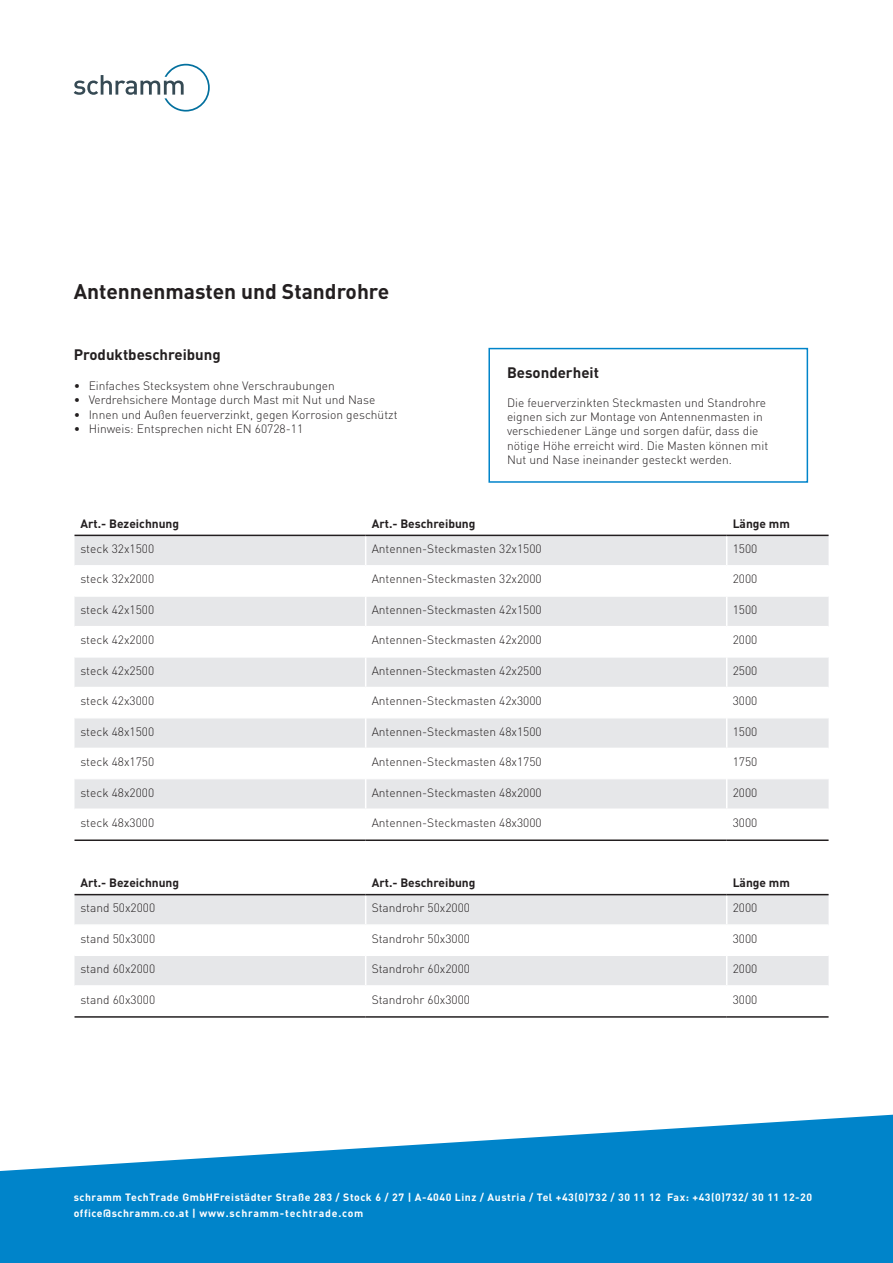
<style>
.page{position:relative;width:893px;height:1263px;background:#fff}
.page>*{position:absolute;margin:0;border:0;box-sizing:border-box;transform-origin:0 0}
.t1{font:700 21px "DIN Pro";color:#231f20}
.t2{font:700 15px "DIN Pro";color:#231f20}
.t3{font:300 12px/14.4px "DIN Pro";color:#231f20}
.t4{font:700 12px "DIN Pro";color:#231f20}
.t5{font:700 10.5px/16.5px "DIN Pro";letter-spacing:.05em;color:#fff}
</style>
<div class="page">
<svg style="left:0;top:1114px;width:893px;height:149px;fill:#0084ca"></svg>
<svg style="left:74px;top:536px;width:755px;height:272px;fill:#e6e7e9"></svg>
<svg style="left:365px;top:534px;width:1px;height:31px"></svg>
<svg style="left:726px;top:534px;width:1px;height:31px"></svg>
<hr style="left:365px;top:566px;width:1px;height:30px;background:#fff">
<hr style="left:726px;top:566px;width:1px;height:30px;background:#fff">
<hr style="left:365px;top:596px;width:1px;height:30px;background:#fff">
<hr style="left:726px;top:596px;width:1px;height:30px;background:#fff">
<hr style="left:365px;top:627px;width:1px;height:30px;background:#fff">
<hr style="left:726px;top:627px;width:1px;height:30px;background:#fff">
<hr style="left:365px;top:657px;width:1px;height:30px;background:#fff">
<hr style="left:726px;top:657px;width:1px;height:30px;background:#fff">
<hr style="left:365px;top:688px;width:1px;height:30px;background:#fff">
<hr style="left:726px;top:688px;width:1px;height:30px;background:#fff">
<hr style="left:365px;top:718px;width:1px;height:30px;background:#fff">
<hr style="left:726px;top:718px;width:1px;height:30px;background:#fff">
<hr style="left:365px;top:749px;width:1px;height:30px;background:#fff">
<hr style="left:726px;top:749px;width:1px;height:30px;background:#fff">
<svg style="left:365px;top:779px;width:1px;height:29px"></svg>
<svg style="left:726px;top:779px;width:1px;height:29px"></svg>
<hr style="left:74px;top:535px;width:292px;height:1px;background:#231f20">
<hr style="left:366px;top:535px;width:361px;height:1px;background:#231f20">
<hr style="left:727px;top:535px;width:102px;height:1px;background:#231f20">
<hr style="left:74px;top:839px;width:292px;height:2px;background:#231f20">
<hr style="left:366px;top:839px;width:361px;height:2px;background:#231f20">
<hr style="left:727px;top:839px;width:102px;height:2px;background:#231f20">
<hr style="left:74px;top:565px;width:292px;height:1px;background:#fff">
<hr style="left:366px;top:565px;width:361px;height:1px;background:#fff">
<hr style="left:727px;top:565px;width:102px;height:1px;background:#fff">
<hr style="left:74px;top:626px;width:292px;height:1px;background:#fff">
<hr style="left:366px;top:626px;width:361px;height:1px;background:#fff">
<hr style="left:727px;top:626px;width:102px;height:1px;background:#fff">
<hr style="left:74px;top:687px;width:292px;height:1px;background:#fff">
<hr style="left:366px;top:687px;width:361px;height:1px;background:#fff">
<hr style="left:727px;top:687px;width:102px;height:1px;background:#fff">
<hr style="left:74px;top:748px;width:292px;height:1px;background:#fff">
<hr style="left:366px;top:748px;width:361px;height:1px;background:#fff">
<hr style="left:727px;top:748px;width:102px;height:1px;background:#fff">
<hr style="left:74px;top:596px;width:292px;height:1px;background:#fff">
<hr style="left:366px;top:596px;width:361px;height:1px;background:#fff">
<hr style="left:727px;top:596px;width:102px;height:1px;background:#fff">
<hr style="left:74px;top:657px;width:292px;height:1px;background:#fff">
<hr style="left:366px;top:657px;width:361px;height:1px;background:#fff">
<hr style="left:727px;top:657px;width:102px;height:1px;background:#fff">
<hr style="left:74px;top:718px;width:292px;height:1px;background:#fff">
<hr style="left:366px;top:718px;width:361px;height:1px;background:#fff">
<hr style="left:727px;top:718px;width:102px;height:1px;background:#fff">
<hr style="left:74px;top:778px;width:292px;height:1px;background:#fff">
<hr style="left:366px;top:778px;width:361px;height:1px;background:#fff">
<hr style="left:727px;top:778px;width:102px;height:1px;background:#fff">
<svg style="left:74px;top:895px;width:755px;height:90px;fill:#e6e7e9"></svg>
<svg style="left:365px;top:893px;width:1px;height:92px"></svg>
<svg style="left:726px;top:893px;width:1px;height:92px"></svg>
<hr style="left:74px;top:894px;width:292px;height:1px;background:#231f20">
<hr style="left:366px;top:894px;width:361px;height:1px;background:#231f20">
<hr style="left:727px;top:894px;width:102px;height:1px;background:#231f20">
<hr style="left:74px;top:1016px;width:292px;height:2px;background:#231f20">
<hr style="left:366px;top:1016px;width:361px;height:2px;background:#231f20">
<hr style="left:727px;top:1016px;width:102px;height:2px;background:#231f20">
<hr style="left:74px;top:924px;width:292px;height:2px;background:#fff">
<hr style="left:366px;top:924px;width:361px;height:2px;background:#fff">
<hr style="left:727px;top:924px;width:102px;height:2px;background:#fff">
<hr style="left:74px;top:955px;width:292px;height:1px;background:#fff">
<hr style="left:366px;top:955px;width:361px;height:1px;background:#fff">
<hr style="left:727px;top:955px;width:102px;height:1px;background:#fff">
<svg style="left:74px;top:64px;width:136px;height:48px"></svg>
<div style="left:488px;top:348px;width:320px;height:135px;border:2px solid #0084ca"></div>
<h1 class="t1" style="left:74px;top:277px;width:317px">Antennenmasten und Standrohre</h1>
<p class="t2" style="left:74px;top:344px;width:149px">Produktbeschreibung</p>
<p class="t3" style="left:74px;top:378px;width:263px">• Einfaches Stecksystem ohne Verschraubungen</p>
<p class="t3" style="left:74px;top:392px;width:303px">• Verdrehsichere Montage durch Mast mit Nut und Nase</p>
<p class="t3" style="left:74px;top:407px;width:325px">• Innen und Außen feuerverzinkt, gegen Korrosion geschützt</p>
<p class="t3" style="left:74px;top:421px;width:231px">• Hinweis: Entsprechen nicht EN 60728-11</p>
<p class="t2" style="left:507px;top:362px;width:93px">Besonderheit</p>
<p class="t3" style="left:507px;top:395px;width:263px">Die feuerverzinkten Steckmasten und Standrohre eignen sich zur Montage von Antennenmasten in verschiedener Länge und sorgen dafür, dass die nötige Höhe erreicht wird. Die Masten können mit Nut und Nase ineinander gesteckt werden.</p>
<p class="t4" style="left:80px;top:515px;width:100px">Art.- Bezeichnung</p>
<p class="t4" style="left:372px;top:515px;width:105px">Art.- Beschreibung</p>
<p class="t4" style="left:733px;top:515px;width:59px">Länge mm</p>
<p class="t3" style="left:80px;top:541px;width:75px">steck 32x1500</p>
<p class="t3" style="left:372px;top:541px;width:172px">Antennen-Steckmasten 32x1500</p>
<p class="t3" style="left:733px;top:541px;width:26px">1500</p>
<p class="t3" style="left:80px;top:571px;width:75px">steck 32x2000</p>
<p class="t3" style="left:372px;top:571px;width:172px">Antennen-Steckmasten 32x2000</p>
<p class="t3" style="left:733px;top:571px;width:26px">2000</p>
<p class="t3" style="left:80px;top:602px;width:75px">steck 42x1500</p>
<p class="t3" style="left:372px;top:602px;width:172px">Antennen-Steckmasten 42x1500</p>
<p class="t3" style="left:733px;top:602px;width:26px">1500</p>
<p class="t3" style="left:80px;top:632px;width:75px">steck 42x2000</p>
<p class="t3" style="left:372px;top:632px;width:172px">Antennen-Steckmasten 42x2000</p>
<p class="t3" style="left:733px;top:632px;width:26px">2000</p>
<p class="t3" style="left:80px;top:663px;width:75px">steck 42x2500</p>
<p class="t3" style="left:372px;top:663px;width:172px">Antennen-Steckmasten 42x2500</p>
<p class="t3" style="left:733px;top:663px;width:26px">2500</p>
<p class="t3" style="left:80px;top:693px;width:75px">steck 42x3000</p>
<p class="t3" style="left:372px;top:693px;width:172px">Antennen-Steckmasten 42x3000</p>
<p class="t3" style="left:733px;top:693px;width:26px">3000</p>
<p class="t3" style="left:80px;top:724px;width:75px">steck 48x1500</p>
<p class="t3" style="left:372px;top:724px;width:172px">Antennen-Steckmasten 48x1500</p>
<p class="t3" style="left:733px;top:724px;width:26px">1500</p>
<p class="t3" style="left:80px;top:754px;width:75px">steck 48x1750</p>
<p class="t3" style="left:372px;top:754px;width:172px">Antennen-Steckmasten 48x1750</p>
<p class="t3" style="left:733px;top:754px;width:26px">1750</p>
<p class="t3" style="left:80px;top:784px;width:75px">steck 48x2000</p>
<p class="t3" style="left:372px;top:784px;width:172px">Antennen-Steckmasten 48x2000</p>
<p class="t3" style="left:733px;top:784px;width:26px">2000</p>
<p class="t3" style="left:80px;top:815px;width:75px">steck 48x3000</p>
<p class="t3" style="left:372px;top:815px;width:172px">Antennen-Steckmasten 48x3000</p>
<p class="t3" style="left:733px;top:815px;width:26px">3000</p>
<p class="t4" style="left:80px;top:875px;width:100px">Art.- Bezeichnung</p>
<p class="t4" style="left:372px;top:875px;width:105px">Art.- Beschreibung</p>
<p class="t4" style="left:733px;top:875px;width:59px">Länge mm</p>
<p class="t3" style="left:80px;top:900px;width:76px">stand 50x2000</p>
<p class="t3" style="left:372px;top:900px;width:100px">Standrohr 50x2000</p>
<p class="t3" style="left:733px;top:900px;width:26px">2000</p>
<p class="t3" style="left:80px;top:931px;width:76px">stand 50x3000</p>
<p class="t3" style="left:372px;top:931px;width:100px">Standrohr 50x3000</p>
<p class="t3" style="left:733px;top:931px;width:26px">3000</p>
<p class="t3" style="left:80px;top:961px;width:76px">stand 60x2000</p>
<p class="t3" style="left:372px;top:961px;width:100px">Standrohr 60x2000</p>
<p class="t3" style="left:733px;top:961px;width:26px">2000</p>
<p class="t3" style="left:80px;top:991px;width:76px">stand 60x3000</p>
<p class="t3" style="left:372px;top:991px;width:100px">Standrohr 60x3000</p>
<p class="t3" style="left:733px;top:991px;width:26px">3000</p>
<p class="t5" style="left:74px;top:1188px;width:740px">schramm TechTrade GmbHFreistädter Straße 283 / Stock 6 / 27 | A-4040 Linz / Austria / Tel +43(0)732 / 30 11 12 Fax: +43(0)732/ 30 11 12-20 office@schramm.co.at | www.schramm-techtrade.com</p>
</div>
